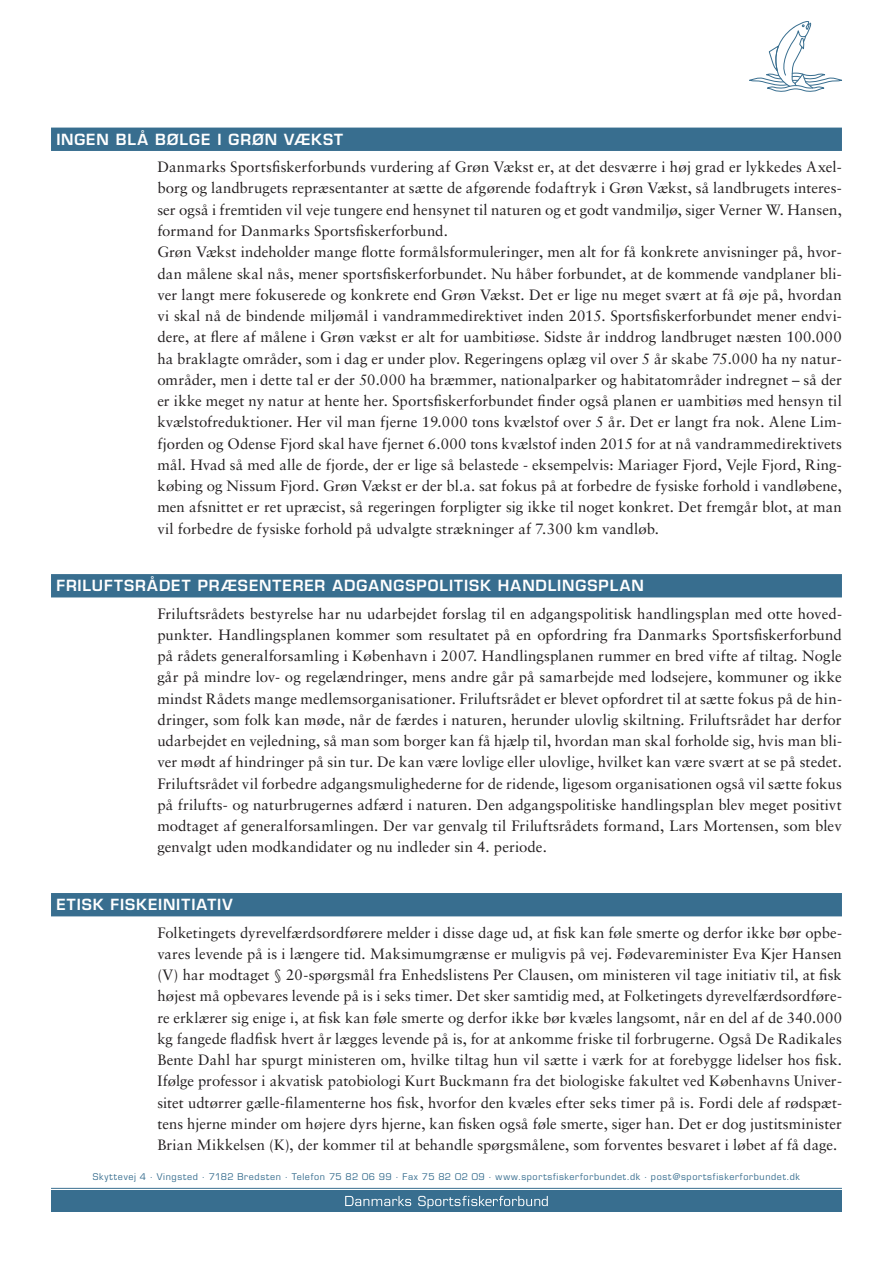
<style>
.page{position:relative;width:893px;height:1263px;background:#fff}
.page>*{position:absolute;margin:0;border:0;box-sizing:border-box;transform-origin:0 0}
.t1{font:15px/21.3px "Sabon";letter-spacing:.005em;color:#231f20;text-align:justify}
.t2{font:600 15px "Eurostile";letter-spacing:.065em;color:#fff}
.t3{font:9px "Eurostile";letter-spacing:.07em;color:#386e8f}
</style>
<div class="page">
<div style="left:51px;top:1191px;width:791px;height:21px;background:#386e8f"></div>
<svg style="left:345px;top:1196px;width:66px;height:10px"></svg>
<svg style="left:418px;top:1196px;width:130px;height:12px"></svg>
<hr style="left:51px;top:1188px;width:791px;height:1px;background:#386e8f">
<svg style="left:749px;top:21px;width:93px;height:71px"></svg>
<div style="left:51px;top:128px;width:791px;height:23px;background:#386e8f"></div>
<div style="left:51px;top:574px;width:791px;height:23px;background:#386e8f"></div>
<div style="left:51px;top:893px;width:791px;height:23px;background:#386e8f"></div>
<p class="t2" style="left:56px;top:130px;width:288px">INGEN BLÅ BØLGE I GRØN VÆKST</p>
<p class="t1" style="left:157px;top:156px;width:686px;text-align:left">Danmarks Sportsfiskerforbunds vurdering af Grøn Vækst er, at det desværre i høj grad er lykkedes Axel&shy;borg og landbrugets repræsentanter at sætte de afgørende fodaftryk i Grøn Vækst, så landbrugets interes&shy;ser også i fremtiden vil veje tungere end hensynet til naturen og et godt vandmiljø, siger Verner W. Hansen, formand for Danmarks Sportsfiskerforbund.<br>Grøn Vækst indeholder mange flotte formålsformuleringer, men alt for få konkrete anvisninger på, hvor&shy;dan målene skal nås, mener sportsfiskerforbundet. Nu håber forbundet, at de kommende vandplaner bli&shy;ver langt mere fokuserede og konkrete end Grøn Vækst. Det er lige nu meget svært at få øje på, hvordan vi skal nå de bindende miljømål i vandrammedirektivet inden 2015. Sportsfiskerforbundet mener endvi&shy;dere, at flere af målene i Grøn vækst er alt for uambitiøse. Sidste år inddrog landbruget næsten 100.000 ha braklagte områder, som i dag er under plov. Regeringens oplæg vil over 5 år skabe 75.000 ha ny natur&shy;områder, men i dette tal er der 50.000 ha bræmmer, nationalparker og habitatområder indregnet – så der er ikke meget ny natur at hente her. Sportsfiskerforbundet finder også planen er uambitiøs med hensyn til kvælstofreduktioner. Her vil man fjerne 19.000 tons kvælstof over 5 år. Det er langt fra nok. Alene Lim&shy;fjorden og Odense Fjord skal have fjernet 6.000 tons kvælstof inden 2015 for at nå vandrammedirektivets mål. Hvad så med alle de fjorde, der er lige så belastede - eksempelvis: Mariager Fjord, Vejle Fjord, Ring&shy;købing og Nissum Fjord. Grøn Vækst er der bl.a. sat fokus på at forbedre de fysiske forhold i vandløbene, men afsnittet er ret upræcist, så regeringen forpligter sig ikke til noget konkret. Det fremgår blot, at man vil forbedre de fysiske forhold på udvalgte strækninger af 7.300 km vandløb.</p>
<p class="t2" style="left:56px;top:576px;width:589px">FRILUFTSRÅDET PRÆSENTERER ADGANGSPOLITISK HANDLINGSPLAN</p>
<p class="t1" style="left:157px;top:603px;width:686px">Friluftsrådets bestyrelse har nu udarbejdet forslag til en adgangspolitisk handlingsplan med otte hoved&shy;punkter. Handlingsplanen kommer som resultatet på en opfordring fra Danmarks Sportsfiskerforbund på rådets generalforsamling i København i 2007. Handlingsplanen rummer en bred vifte af tiltag. Nogle går på mindre lov- og regelændringer, mens andre går på samarbejde med lodsejere, kommuner og ikke mindst Rådets mange medlemsorganisationer. Friluftsrådet er blevet opfordret til at sætte fokus på de hin&shy;dringer, som folk kan møde, når de færdes i naturen, herunder ulovlig skiltning. Friluftsrådet har derfor udarbejdet en vejledning, så man som borger kan få hjælp til, hvordan man skal forholde sig, hvis man bli&shy;ver mødt af hindringer på sin tur. De kan være lovlige eller ulovlige, hvilket kan være svært at se på stedet.<br>Friluftsrådet vil forbedre adgangsmulighederne for de ridende, ligesom organisationen også vil sætte fokus på frilufts- og naturbrugernes adfærd i naturen. Den adgangspolitiske handlingsplan blev meget positivt modtaget af generalforsamlingen. Der var genvalg til Friluftsrådets formand, Lars Mortensen, som blev genvalgt uden modkandidater og nu indleder sin 4. periode.</p>
<p class="t2" style="left:56px;top:895px;width:170px">ETISK FISKEINITIATIV</p>
<p class="t1" style="left:157px;top:922px;width:686px">Folketingets dyrevelfærdsordførere melder i disse dage ud, at fisk kan føle smerte og derfor ikke bør opbe&shy;vares levende på is i længere tid. Maksimumgrænse er muligvis på vej. Fødevareminister Eva Kjer Hansen (V) har modtaget § 20-spørgsmål fra Enhedslistens Per Clausen, om ministeren vil tage initiativ til, at fisk højest må opbevares levende på is i seks timer. Det sker samtidig med, at Folketingets dyrevelfærdsordføre&shy;re erklærer sig enige i, at fisk kan føle smerte og derfor ikke bør kvæles langsomt, når en del af de 340.000 kg fangede fladfisk hvert år lægges levende på is, for at ankomme friske til forbrugerne. Også De Radikales Bente Dahl har spurgt ministeren om, hvilke tiltag hun vil sætte i værk for at forebygge lidelser hos fisk.<br>Ifølge professor i akvatisk patobiologi Kurt Buckmann fra det biologiske fakultet ved Københavns Univer&shy;sitet udtørrer gælle-filamenterne hos fisk, hvorfor den kvæles efter seks timer på is. Fordi dele af rødspæt&shy;tens hjerne minder om højere dyrs hjerne, kan fisken også føle smerte, siger han. Det er dog justitsminister Brian Mikkelsen (K), der kommer til at behandle spørgsmålene, som forventes besvaret i løbet af få dage.</p>
<p class="t3" style="left:93px;top:1171px;width:708px">Skyttevej 4 · Vingsted · 7182 Bredsten · Telefon 75 82 06 99 · Fax 75 82 02 09 · www.sportsfiskerforbundet.dk · post@sportsfiskerforbundet.dk</p>
</div>
